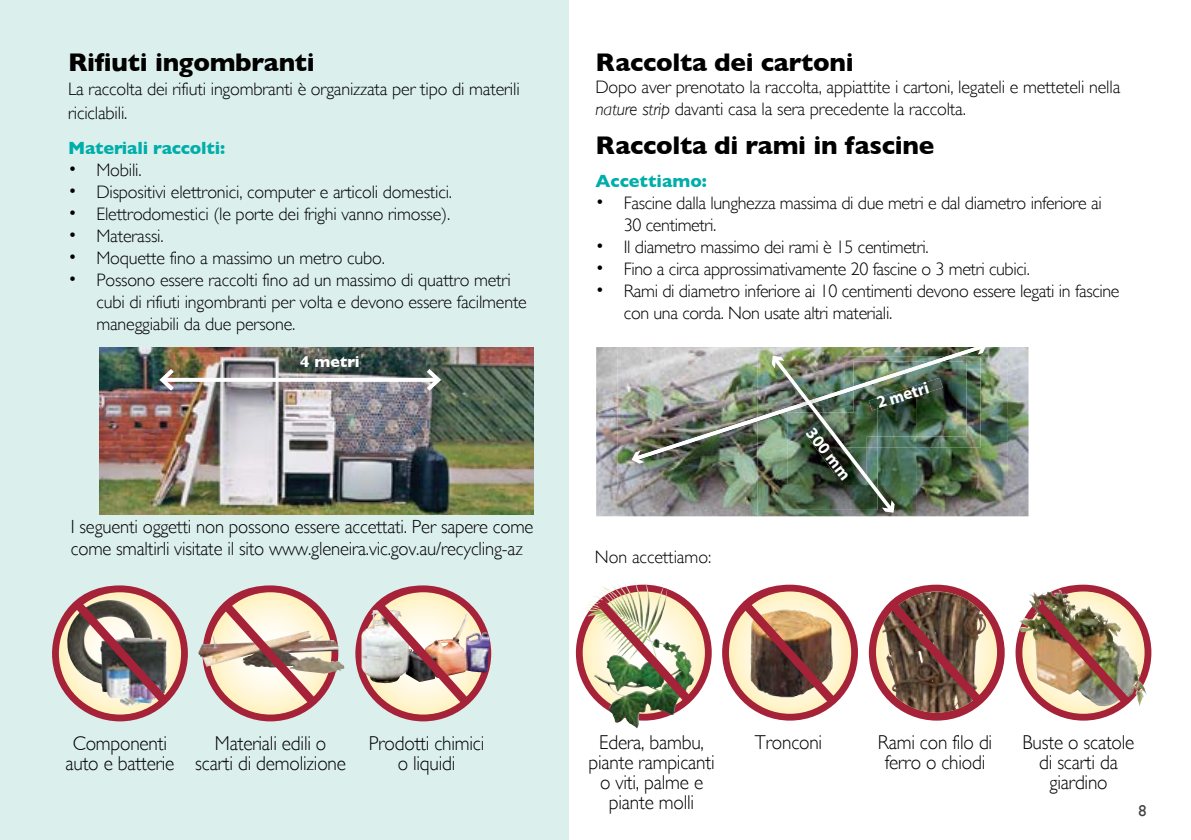
<style>
.page{position:relative;width:1191px;height:840px;background:#fff}
.page>*{position:absolute;margin:0;border:0;box-sizing:border-box;transform-origin:0 0}
.t1{font:700 26px "Gill Sans";letter-spacing:-.01em;color:#000}
.t2{font:300 20px/20px "Gill Sans";letter-spacing:-.01em;color:#000;text-align:center;scale:.96 1}
.t3{font:300 19px/22px "Gill Sans";letter-spacing:-.01em;color:#000}
.t4{font:300 18px/22px "Gill Sans";letter-spacing:-.01em;color:#000}
.t5{font:700 18px "Gill Sans";letter-spacing:-.01em;color:#00aea9}
.t6{font:700 17px "Myriad Pro";color:#fff}
.t7{font:700 16px "Gill Sans";color:#fff}
.t8{font:16px "Gill Sans";color:#414042}
.t9{font:700 14.2px "Arial";color:#fff}
.s1{font-style:italic}
</style>
<div class="page">
<div style="left:0;top:0;width:568px;height:839px;background:#dbefed"></div>
<div style="left:52px;top:585px;width:136px;height:136px;background:#a52238;border-radius:50%"></div>
<svg style="left:576px;top:584px;width:135px;height:136px;background:#99323e"></svg>
<div style="left:202px;top:585px;width:136px;height:136px;background:#a52238;border-radius:50%"></div>
<div style="left:722px;top:584px;width:136px;height:136px;background:#a52238;border-radius:50%"></div>
<div style="left:355px;top:585px;width:136px;height:136px;background:#a52238;border-radius:50%"></div>
<div style="left:869px;top:584px;width:135px;height:136px;background:#a52238;border-radius:50%"></div>
<svg style="left:876px;top:591px;width:121px;height:121px;background:#c7b492"></svg>
<img style="left:882px;top:591px;width:48px;height:74px">
<svg style="left:1015px;top:584px;width:136px;height:136px"></svg>
<svg style="left:59px;top:592px;width:122px;height:122px;background:#fdefc3"></svg>
<svg style="left:582px;top:591px;width:123px;height:122px;background:#cac69d"></svg>
<div style="left:209px;top:592px;width:122px;height:122px;background:#fff3c4;border-radius:61px"></div>
<img style="left:609px;top:582px;width:32px;height:17px">
<svg style="left:729px;top:591px;width:122px;height:122px;background:#fdefc4"></svg>
<img style="left:198px;top:630px;width:147px;height:43px">
<div style="left:362px;top:592px;width:122px;height:122px;background:#fff3c4;border-radius:61px"></div>
<svg style="left:1022px;top:591px;width:122px;height:122px"></svg>
<img style="left:1018px;top:589px;width:118px;height:117px">
<img style="left:361px;top:609px;width:130px;height:74px">
<img style="left:64px;top:599px;width:86px;height:87px">
<img style="left:100px;top:636px;width:67px;height:71px">
<img style="left:73px;top:600px;width:93px;height:101px">
<img style="left:597px;top:599px;width:93px;height:102px">
<svg style="left:224px;top:603px;width:92px;height:102px"></svg>
<svg style="left:743px;top:602px;width:93px;height:102px;background:#a5806b"></svg>
<img style="left:376px;top:603px;width:93px;height:102px">
<svg style="left:890px;top:602px;width:93px;height:102px;background:#755346"></svg>
<img style="left:1036px;top:602px;width:93px;height:102px">
<img style="left:99px;top:347px;width:435px;height:167px">
<svg style="left:178px;top:377px;width:244px;height:4px"></svg>
<svg style="left:156px;top:364px;width:22px;height:31px"></svg>
<svg style="left:422px;top:364px;width:22px;height:31px"></svg>
<img style="left:596px;top:347px;width:432px;height:169px">
<img style="left:617px;top:347px;width:391px;height:137px">
<img style="left:757px;top:512px;width:159px;height:4px">
<img style="left:631px;top:347px;width:354px;height:165px">
<h1 class="t1" style="left:68px;top:41px;width:248px">Rifiuti ingombranti</h1>
<p class="t4" style="left:68px;top:77px;width:453px;line-height:24px">La raccolta dei rifiuti ingombranti è organizzata per tipo di materili riciclabili.</p>
<p class="t5" style="left:68px;top:133px;width:159px">Materiali raccolti:</p>
<p class="t4" style="left:68px;top:159px;width:75px">• Mobili.</p>
<p class="t4" style="left:68px;top:181px;width:385px">• Dispositivi elettronici, computer e articoli domestici.</p>
<p class="t4" style="left:68px;top:203px;width:384px">• Elettrodomestici (le porte dei frighi vanno rimosse).</p>
<p class="t4" style="left:68px;top:225px;width:97px">• Materassi.</p>
<p class="t4" style="left:68px;top:247px;width:318px">• Moquette fino a massimo un metro cubo.</p>
<p class="t4" style="left:96px;top:269px;width:432px;text-indent:-28px">• Possono essere raccolti fino ad un massimo di quattro metri cubi di rifiuti ingombranti per volta e devono essere facilmente maneggiabili da due persone.</p>
<p class="t7" style="left:300px;top:349px;width:61px">4 metri</p>
<p class="t3" style="left:71px;top:516px;width:464px">I seguenti oggetti non possono essere accettati. Per sapere come come smaltirli visitate il sito www.gleneira.vic.gov.au/recycling-az</p>
<h1 class="t1" style="left:595px;top:41px;width:260px">Raccolta dei cartoni</h1>
<p class="t4" style="left:595px;top:76px;width:526px">Dopo aver prenotato la raccolta, appiattite i cartoni, legateli e metteteli nella <span class="s1">nature strip</span> davanti casa la sera precedente la raccolta.</p>
<h1 class="t1" style="left:595px;top:124px;width:340px">Raccolta di rami in fascine</h1>
<p class="t5" style="left:595px;top:166px;width:113px">Accettiamo:</p>
<p class="t4" style="left:624px;top:192px;width:479px;text-indent:-28px">• Fascine dalla lunghezza massima di due metri e dal diametro inferiore ai<br>30 centimetri.</p>
<p class="t4" style="left:595px;top:236px;width:334px">• Il diametro massimo dei rami è 15 centimetri.</p>
<p class="t4" style="left:595px;top:258px;width:436px">• Fino a circa approssimativamente 20 fascine o 3 metri cubici.</p>
<p class="t4" style="left:624px;top:280px;width:497px;text-indent:-28px">• Rami di diametro inferiore ai 10 centimenti devono essere legati in fascine con una corda. Non usate altri materiali.</p>
<p class="t4" style="left:595px;top:545px;width:118px">Non accettiamo:</p>
<p class="t6" style="left:817px;top:423px;width:62px;rotate:52deg">300 mm</p>
<p class="t9" style="left:817px;top:425px;width:51px;rotate:54deg">۳۰۰mm</p>
<p class="t6" style="left:874px;top:393px;width:55px;rotate:-17deg">2 metri</p>
<p class="t2" style="left:369px;top:733px;width:122px">Prodotti chimici o liquidi</p>
<p class="t2" style="left:878px;top:732px;width:120px">Rami con filo di ferro o chiodi</p>
<p class="t2" style="left:1022px;top:732px;width:118px">Buste o scatole di scarti da giardino</p>
<p class="t2" style="left:65px;top:733px;width:115px">Componenti auto e batterie</p>
<p class="t2" style="left:588px;top:732px;width:133px">Edera, bambu, piante rampicanti o viti, palme e piante molli</p>
<p class="t2" style="left:195px;top:733px;width:158px">Materiali edili o scarti di demolizione</p>
<p class="t2" style="left:755px;top:732px;width:72px">Tronconi</p>
<p class="t8" style="left:1138px;top:800px;width:9px">8</p>
</div>
